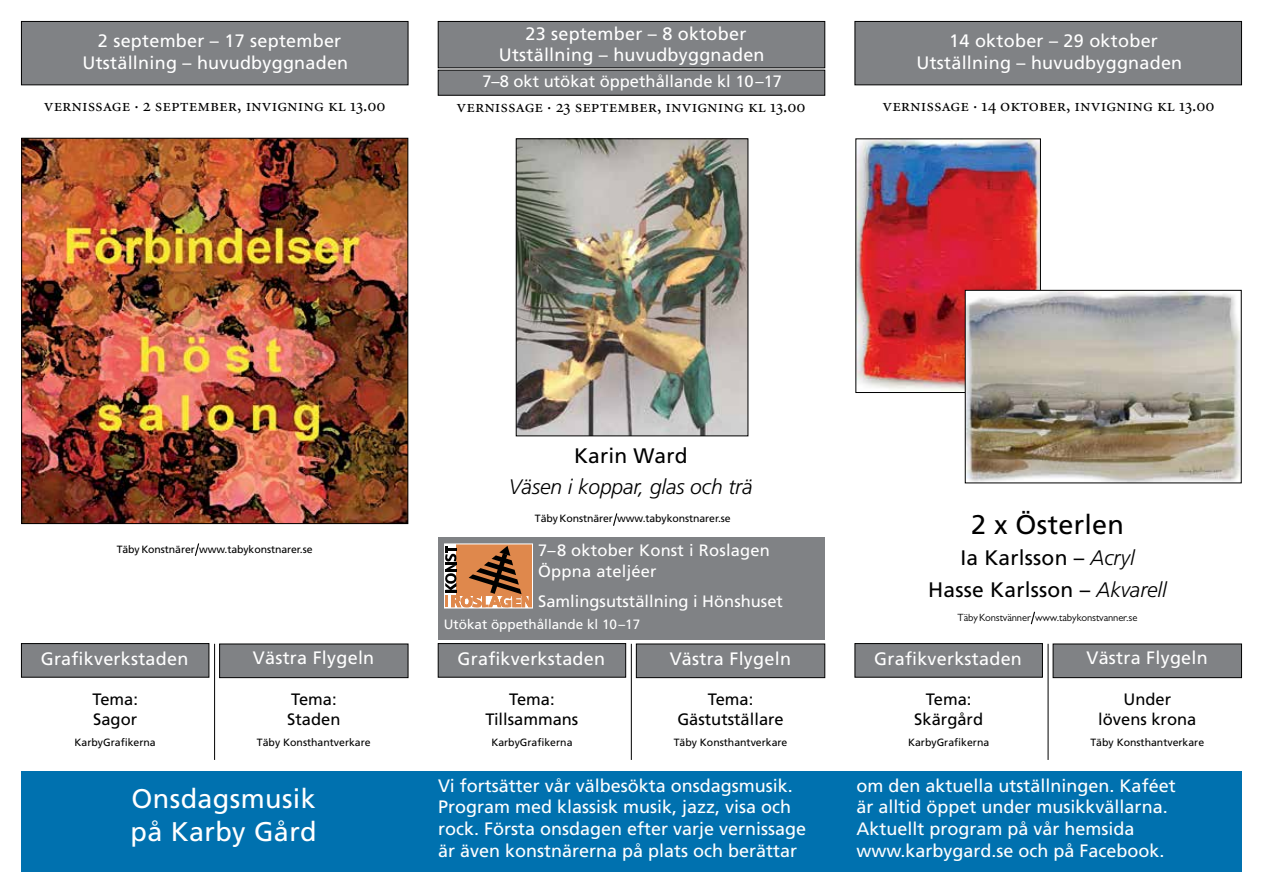
<style>
.page{position:relative;width:1263px;height:893px;background:#fff}
.page>*{position:absolute;margin:0;border:0;box-sizing:border-box;transform-origin:0 0}
.t1{font:27px/32.4px "Frutiger";letter-spacing:.015em;color:#fff}
.t2{font:27px "Frutiger";letter-spacing:.01em;color:#000}
.t3{font:21px/31.2px "Frutiger";letter-spacing:.01em;color:#000;text-align:center}
.t4{font:italic 300 21px "Frutiger";letter-spacing:-.005em;color:#000}
.t5{font:18px/21.6px "Frutiger";color:#fff;text-align:center}
.t6{font:18px "Minion Exp";color:#000}
.t7{font:16.5px/21px "Frutiger";color:#fff}
.t8{font:16.5px/19.8px "Frutiger";color:#000;text-align:center}
.t9{font:13.5px "Frutiger";color:#fff}
.t10{font:10.5px "Frutiger";color:#000}
.t11{font:10.5px "Gill Alt One";letter-spacing:-.01em;color:#000}
.s1{font-weight:300;font-style:italic}
</style>
<div class="page">
<div style="left:21px;top:21px;width:387px;height:64px;background:#808285;border:1px solid #000"></div>
<svg style="left:194px;top:543px;width:6px;height:13px"></svg>
<img style="left:857px;top:140px;width:182px;height:251px">
<div style="left:855px;top:138px;width:186px;height:255px;border:1px solid #000"></div>
<img style="left:967px;top:292px;width:272px;height:189px">
<div style="left:965px;top:290px;width:276px;height:193px;border:1px solid #000"></div>
<img style="left:518px;top:140px;width:228px;height:294px">
<div style="left:516px;top:138px;width:232px;height:298px;border:1px solid #000"></div>
<img style="left:23px;top:140px;width:383px;height:382px">
<div style="left:21px;top:138px;width:387px;height:386px;border:1px solid #000"></div>
<hr style="left:214px;top:644px;width:1px;height:116px;background:#000">
<hr style="left:631px;top:644px;width:1px;height:116px;background:#000">
<hr style="left:1048px;top:644px;width:1px;height:116px;background:#000">
<div style="left:21px;top:643px;width:188px;height:34px;background:#808285;border:1px solid #000"></div>
<div style="left:438px;top:643px;width:188px;height:34px;background:#808285;border:1px solid #000"></div>
<div style="left:855px;top:643px;width:187px;height:34px;background:#808285;border:1px solid #000"></div>
<div style="left:219px;top:644px;width:189px;height:34px;background:#808285;border:1px solid #000"></div>
<div style="left:636px;top:644px;width:189px;height:34px;background:#808285;border:1px solid #000"></div>
<div style="left:1053px;top:644px;width:189px;height:34px;background:#808285;border:1px solid #000"></div>
<div style="left:21px;top:771px;width:1221px;height:101px;background:#0071af"></div>
<div style="left:438px;top:21px;width:387px;height:47px;background:#808285;border:1px solid #000"></div>
<div style="left:855px;top:21px;width:387px;height:64px;background:#808285;border:1px solid #000"></div>
<div style="left:438px;top:70px;width:387px;height:25px;background:#808285;border:1px solid #000"></div>
<svg style="left:1030px;top:611px;width:5px;height:14px"></svg>
<div style="left:438px;top:538px;width:387px;height:102px;background:#808285"></div>
<svg style="left:446px;top:546px;width:85px;height:60px;background:#b07349"></svg>
<div style="left:444px;top:544px;width:89px;height:64px;border:1px solid #fff"></div>
<svg style="left:613px;top:513px;width:5px;height:13px"></svg>
<p class="t5" style="left:82px;top:30px;width:267px">2 september – 17 september<br>Utställning – huvudbyggnaden</p>
<p class="t6" style="left:44px;top:98px;width:343px">vernissage . 2 september, invigning kl 13.00</p>
<p class="t5" style="left:499px;top:22px;width:267px">23 september – 8 oktober<br>Utställning – huvudbyggnaden</p>
<p class="t5" style="left:916px;top:30px;width:267px">14 oktober – 29 oktober<br>Utställning – huvudbyggnaden</p>
<p class="t6" style="left:456px;top:99px;width:351px">vernissage . 23 september, invigning kl 13.00</p>
<p class="t6" style="left:882px;top:98px;width:334px">vernissage . 14 oktober, invigning kl 13.00</p>
<p class="t7" style="left:482px;top:71px;width:301px">7–8 okt utökat öppethållande kl 10–17</p>
<p class="t10" style="left:117px;top:543px;width:197px">Täby Konstnärer www.tabykonstnarer.se</p>
<p class="t3" style="left:574px;top:440px;width:115px">Karin Ward</p>
<p class="t4" style="left:509px;top:475px;width:245px">Väsen i koppar, glas och trä</p>
<p class="t10" style="left:535px;top:513px;width:197px">Täby Konstnärer www.tabykonstnarer.se</p>
<p class="t7" style="left:538px;top:540px;width:233px">7–8 oktober Konst i Roslagen<br>Öppna ateljéer</p>
<p class="t7" style="left:538px;top:590px;width:246px">Samlingsutställning i Hönshuset</p>
<p class="t9" style="left:444px;top:616px;width:198px">Utökat öppethållande kl 10–17</p>
<h1 class="t2" style="left:971px;top:509px;width:155px">2 x Österlen</h1>
<p class="t3" style="left:928px;top:542px;width:240px">Ia Karlsson – <span class="s1">Acryl<br></span>Hasse Karlsson – <span class="s1">Akvarell</span></p>
<p class="t11" style="left:957px;top:611px;width:181px">Täby Konstvänner www.tabykonstvanner.se</p>
<p class="t5" style="left:253px;top:646px;width:123px">Västra Flygeln</p>
<p class="t5" style="left:670px;top:647px;width:123px">Västra Flygeln</p>
<p class="t5" style="left:1086px;top:646px;width:123px">Västra Flygeln</p>
<p class="t5" style="left:41px;top:647px;width:149px">Grafikverkstaden</p>
<p class="t5" style="left:458px;top:647px;width:149px">Grafikverkstaden</p>
<p class="t5" style="left:874px;top:647px;width:149px">Grafikverkstaden</p>
<p class="t8" style="left:287px;top:689px;width:55px;text-align:left">Tema:<br>Staden</p>
<p class="t10" style="left:257px;top:736px;width:115px">Täby Konsthantverkare</p>
<p class="t8" style="left:1098px;top:689px;width:100px">Under lövens krona</p>
<p class="t10" style="left:1090px;top:736px;width:115px">Täby Konsthantverkare</p>
<p class="t8" style="left:92px;top:689px;width:47px;text-align:left">Tema:<br>Sagor</p>
<p class="t10" style="left:75px;top:736px;width:83px">KarbyGrafikerna</p>
<p class="t8" style="left:485px;top:689px;width:94px">Tema:<br>Tillsammans</p>
<p class="t10" style="left:491px;top:736px;width:83px">KarbyGrafikerna</p>
<p class="t8" style="left:914px;top:689px;width:70px">Tema:<br>Skärgård</p>
<p class="t10" style="left:908px;top:736px;width:83px">KarbyGrafikerna</p>
<p class="t8" style="left:677px;top:689px;width:108px">Tema:<br>Gästutställare</p>
<p class="t10" style="left:674px;top:736px;width:115px">Täby Konsthantverkare</p>
<h1 class="t1" style="left:131px;top:783px;width:188px">Onsdagsmusik på Karby Gård</h1>
<p class="t5" style="left:438px;top:775px;width:370px;text-align:left">Vi fortsätter vår välbesökta onsdagsmusik.<br>Program med klassisk musik, jazz, visa och rock. Första onsdagen efter varje vernissage är även konstnärerna på plats och berättar</p>
<p class="t5" style="left:856px;top:775px;width:321px;text-align:left">om den aktuella utställningen. Kaféet är alltid öppet under musikkvällarna.<br>Aktuellt program på vår hemsida www.karbygard.se och på Facebook.</p>
</div>
